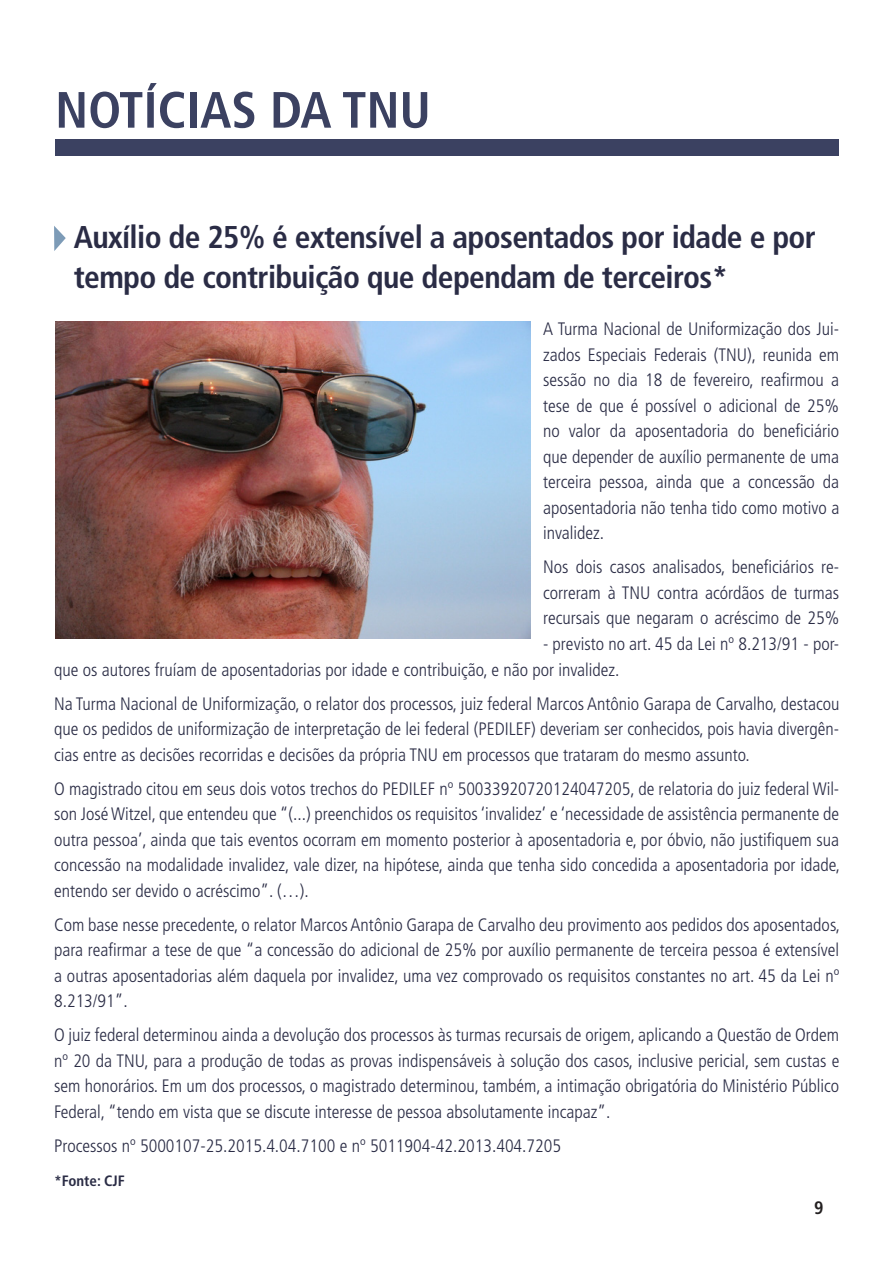
<style>
.page{position:relative;width:893px;height:1263px;background:#fff}
.page>*{position:absolute;margin:0;border:0;box-sizing:border-box;transform-origin:0 0}
.t1{font:condensed 51px "Frutiger 67 Bold";color:#3b4161}
.t2{font:condensed 31.5px/40.5px "Frutiger 67 Bold";letter-spacing:-.02em;color:#2a2c45}
.texto_padrão{font:condensed 18px/25.5px "Frutiger 47 Light";color:#2a2c45;text-align:justify}
.t3{font:condensed 18px "Frutiger 67 Bold";color:#231f20}
.texto_padrão-2{font:condensed 15px "Frutiger 67 Bold";color:#2a2c45}
</style>
<div class="page">
<div style="left:55px;top:139px;width:783px;height:17px;background:#3b4161"></div>
<svg style="left:54px;top:226px;width:12px;height:25px"></svg>
<img style="left:55px;top:322px;width:475px;height:317px">
<p class="t1" style="left:55px;top:80px;width:377px">NOTÍCIAS DA TNU</p>
<p class="t2" style="left:74px;top:217px;width:744px">Auxílio de 25% é extensível a aposentados por idade e por tempo de contribuição que dependam de terceiros*</p>
<p class="texto_padrão" style="left:543px;top:317px;width:298px">A Turma Nacional de Uniformização dos Jui&shy;zados Especiais Federais (TNU), reunida em sessão no dia 18 de fevereiro, reafirmou a tese de que é possível o adicional de 25% no valor da aposentadoria do beneficiário que depender de auxílio permanente de uma terceira pessoa, ainda que a concessão da aposentadoria não tenha tido como motivo a invalidez.</p>
<p class="texto_padrão" style="left:543px;top:555px;width:298px">Nos dois casos analisados, beneficiários re&shy;correram à TNU contra acórdãos de turmas recursais que negaram o acréscimo de 25%</p>
<p class="texto_padrão" style="left:54px;top:631px;width:787px;text-indent:489px">- previsto no art. 45 da Lei nº 8.213/91 - por&shy;que os autores fruíam de aposentadorias por idade e contribuição, e não por invalidez.</p>
<p class="texto_padrão" style="left:54px;top:691px;width:787px">Na Turma Nacional de Uniformização, o relator dos processos, juiz federal Marcos Antônio Garapa de Carvalho, destacou que os pedidos de uniformização de interpretação de lei federal (PEDILEF) deveriam ser conhecidos, pois havia divergên&shy;cias entre as decisões recorridas e decisões da própria TNU em processos que trataram do mesmo assunto.</p>
<p class="texto_padrão" style="left:54px;top:776px;width:787px">O magistrado citou em seus dois votos trechos do PEDILEF nº 50033920720124047205, de relatoria do juiz federal Wil&shy;son José Witzel, que entendeu que “(...) preenchidos os requisitos ‘invalidez’ e ‘necessidade de assistência permanente de outra pessoa’, ainda que tais eventos ocorram em momento posterior à aposentadoria e, por óbvio, não justifiquem sua concessão na modalidade invalidez, vale dizer, na hipótese, ainda que tenha sido concedida a aposentadoria por idade, entendo ser devido o acréscimo”. (…).</p>
<p class="texto_padrão" style="left:54px;top:912px;width:787px">Com base nesse precedente, o relator Marcos Antônio Garapa de Carvalho deu provimento aos pedidos dos aposentados, para reafirmar a tese de que “a concessão do adicional de 25% por auxílio permanente de terceira pessoa é extensível a outras aposentadorias além daquela por invalidez, uma vez comprovado os requisitos constantes no art. 45 da Lei nº 8.213/91”.</p>
<p class="texto_padrão" style="left:54px;top:1022px;width:787px">O juiz federal determinou ainda a devolução dos processos às turmas recursais de origem, aplicando a Questão de Ordem nº 20 da TNU, para a produção de todas as provas indispensáveis à solução dos casos, inclusive pericial, sem custas e sem honorários. Em um dos processos, o magistrado determinou, também, a intimação obrigatória do Ministério Público Federal, “tendo em vista que se discute interesse de pessoa absolutamente incapaz”.</p>
<p class="texto_padrão" style="left:54px;top:1133px;width:509px">Processos nº 5000107-25.2015.4.04.7100 e nº 5011904-42.2013.404.7205</p>
<p class="texto_padrão-2" style="left:54px;top:1171px;width:72px">*Fonte: CJF</p>
<p class="t3" style="left:814px;top:1197px;width:11px">9</p>
</div>
